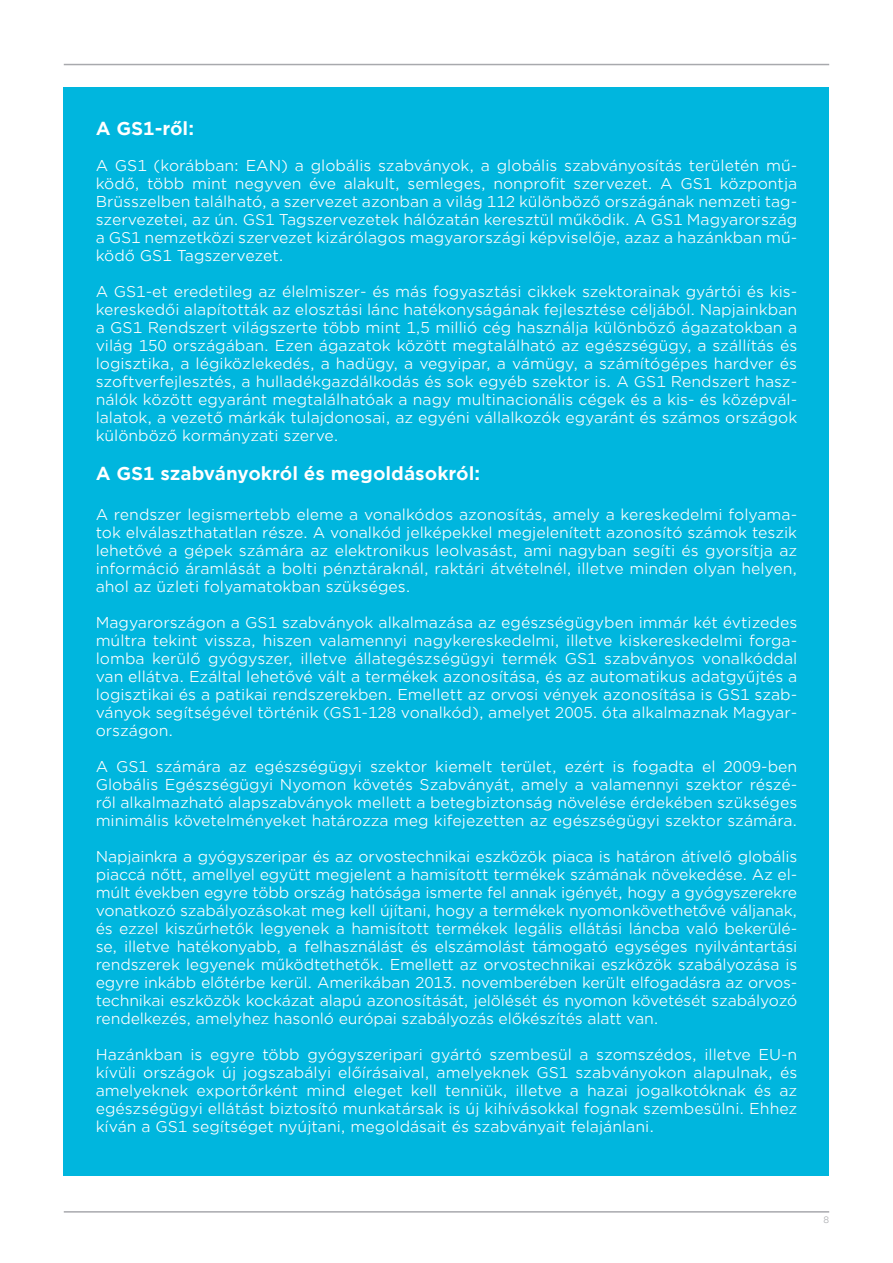
<style>
.page{position:relative;width:893px;height:1263px;background:#fff}
.page>*{position:absolute;margin:0;border:0;box-sizing:border-box;transform-origin:0 0}
.alcím{font:700 18px "Gotham Office";color:#fff}
.szöveg{font:15px/18px "Gotham Office";color:#fff;text-align:justify}
.t1{font:9px "Gotham Office";color:#a8a9ad}
</style>
<div class="page">
<hr style="left:64px;top:64px;width:765px;height:1px;background:#a8a9ad">
<hr style="left:64px;top:1211px;width:765px;height:1px;background:#a8a9ad">
<div style="left:64px;top:87px;width:765px;height:1089px;background:#00b6de"></div>
<p class="alcím" style="left:96px;top:116px;width:100px">A GS1-ről:</p>
<p class="szöveg" style="left:96px;top:156px;width:703px">A GS1 (korábban: EAN) a globális szabványok, a globális szabványosítás területén mű&shy;ködő, több mint negyven éve alakult, semleges, nonprofit szervezet. A GS1 központja Brüsszelben található, a szervezet azonban a világ 112 különböző országának nemzeti tag&shy;szervezetei, az ún. GS1 Tagszervezetek hálózatán keresztül működik. A GS1 Magyarország a GS1 nemzetközi szervezet kizárólagos magyarországi képviselője, azaz a hazánkban mű&shy;ködő GS1 Tagszervezet.</p>
<p class="szöveg" style="left:96px;top:282px;width:703px">A GS1-et eredetileg az élelmiszer- és más fogyasztási cikkek szektorainak gyártói és kis&shy;kereskedői alapították az elosztási lánc hatékonyságának fejlesztése céljából. Napjainkban a GS1 Rendszert világszerte több mint 1,5 millió cég használja különböző ágazatokban a világ 150 országában. Ezen ágazatok között megtalálható az egészségügy, a szállítás és logisztika, a légiközlekedés, a hadügy, a vegyipar, a vámügy, a számítógépes hardver és szoftverfejlesztés, a hulladékgazdálkodás és sok egyéb szektor is. A GS1 Rendszert hasz&shy;nálók között egyaránt megtalálhatóak a nagy multinacionális cégek és a kis- és középvál&shy;lalatok, a vezető márkák tulajdonosai, az egyéni vállalkozók egyaránt és számos országok különböző kormányzati szerve.</p>
<p class="alcím" style="left:96px;top:461px;width:386px">A GS1 szabványokról és megoldásokról:</p>
<p class="szöveg" style="left:96px;top:505px;width:703px">A rendszer legismertebb eleme a vonalkódos azonosítás, amely a kereskedelmi folyama&shy;tok elválaszthatatlan része. A vonalkód jelképekkel megjelenített azonosító számok teszik lehetővé a gépek számára az elektronikus leolvasást, ami nagyban segíti és gyorsítja az információ áramlását a bolti pénztáraknál, raktári átvételnél, illetve minden olyan helyen, ahol az üzleti folyamatokban szükséges.</p>
<p class="szöveg" style="left:96px;top:613px;width:703px">Magyarországon a GS1 szabványok alkalmazása az egészségügyben immár két évtizedes múltra tekint vissza, hiszen valamennyi nagykereskedelmi, illetve kiskereskedelmi forga&shy;lomba kerülő gyógyszer, illetve állategészségügyi termék GS1 szabványos vonalkóddal van ellátva. Ezáltal lehetővé vált a termékek azonosítása, és az automatikus adatgyűjtés a logisztikai és a patikai rendszerekben. Emellett az orvosi vények azonosítása is GS1 szab&shy;ványok segítségével történik (GS1-128 vonalkód), amelyet 2005. óta alkalmaznak Magyar&shy;országon.</p>
<p class="szöveg" style="left:96px;top:757px;width:703px">A GS1 számára az egészségügyi szektor kiemelt terület, ezért is fogadta el 2009-ben Globális Egészségügyi Nyomon követés Szabványát, amely a valamennyi szektor részé&shy;ről alkalmazható alapszabványok mellett a betegbiztonság növelése érdekében szükséges minimális követelményeket határozza meg kifejezetten az egészségügyi szektor számára.</p>
<p class="szöveg" style="left:96px;top:847px;width:703px">Napjainkra a gyógyszeripar és az orvostechnikai eszközök piaca is határon átívelő globális piaccá nőtt, amellyel együtt megjelent a hamisított termékek számának növekedése. Az el&shy;múlt években egyre több ország hatósága ismerte fel annak igényét, hogy a gyógyszerekre vonatkozó szabályozásokat meg kell újítani, hogy a termékek nyomonkövethetővé váljanak, és ezzel kiszűrhetők legyenek a hamisított termékek legális ellátási láncba való bekerülé&shy;se, illetve hatékonyabb, a felhasználást és elszámolást támogató egységes nyilvántartási rendszerek legyenek működtethetők. Emellett az orvostechnikai eszközök szabályozása is egyre inkább előtérbe kerül. Amerikában 2013. novemberében került elfogadásra az orvos&shy;technikai eszközök kockázat alapú azonosítását, jelölését és nyomon követését szabályozó rendelkezés, amelyhez hasonló európai szabályozás előkészítés alatt van.</p>
<p class="szöveg" style="left:96px;top:1045px;width:703px">Hazánkban is egyre több gyógyszeripari gyártó szembesül a szomszédos, illetve EU-n kívüli országok új jogszabályi előírásaival, amelyeknek GS1 szabványokon alapulnak, és amelyeknek exportőrként mind eleget kell tenniük, illetve a hazai jogalkotóknak és az egészségügyi ellátást biztosító munkatársak is új kihívásokkal fognak szembesülni. Ehhez kíván a GS1 segítséget nyújtani, megoldásait és szabványait felajánlani.</p>
<p class="t1" style="left:823px;top:1214px;width:7px">8</p>
</div>
